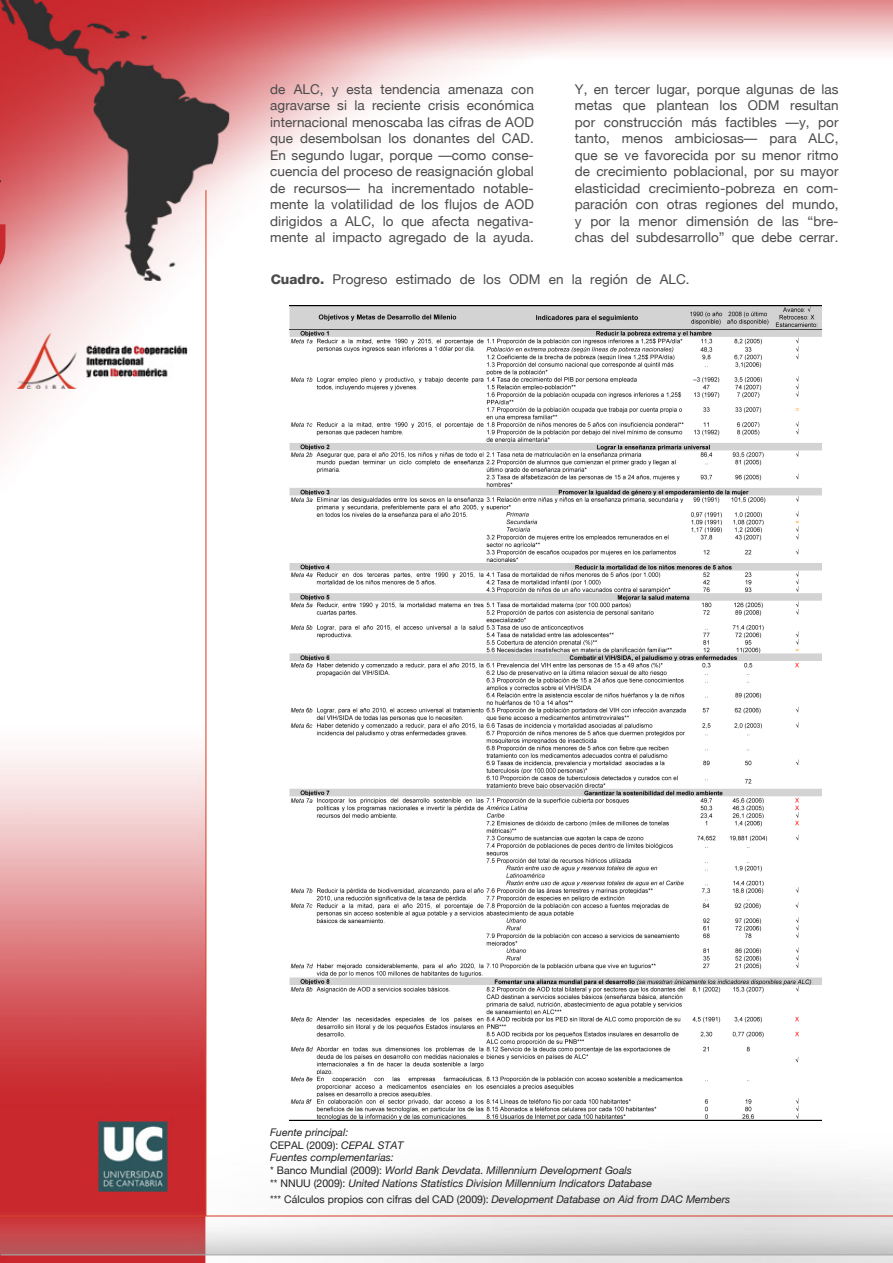
<style>
.page{position:relative;width:893px;height:1263px;background:#fff}
.page>*{position:absolute;margin:0;border:0;box-sizing:border-box;transform-origin:0 0}
.t1{font:13.5px/16.5px "Helvetica Neue";letter-spacing:.005em;color:#4a4a4a;text-align:justify}
.t2{font:italic 10.5px "Helvetica Neue";color:#231f20}
.t3{font:10.5px "Helvetica Neue";color:#231f20}
.s1{font-weight:800}
.s2{font-style:italic}
.s3{font-style:normal}
</style>
<div class="page">
<img style="left:0;top:0;width:893px;height:1263px">
<img style="left:290px;top:305px;width:531px;height:815px">
<p class="t1" style="left:270px;top:81px;width:265px">de ALC, y esta tendencia amenaza con agravarse si la reciente crisis económica internacional menoscaba las cifras de AOD que desembolsan los donantes del CAD.<br>En segundo lugar, porque —como conse&shy;cuencia del proceso de reasignación global de recursos— ha incrementado notable&shy;mente la volatilidad de los flujos de AOD dirigidos a ALC, lo que afecta negativa&shy;mente al impacto agregado de la ayuda.</p>
<p class="t1" style="left:271px;top:271px;width:420px"><span class="s1">Cuadro.</span> Progreso estimado de los ODM en la región de ALC.</p>
<p class="t1" style="left:575px;top:81px;width:265px">Y, en tercer lugar, porque algunas de las metas que plantean los ODM resultan por construcción más factibles —y, por tanto, menos ambiciosas— para ALC, que se ve favorecida por su menor ritmo de crecimiento poblacional, por su mayor elasticidad crecimiento-pobreza en com&shy;paración con otras regiones del mundo, y por la menor dimensión de las “bre&shy;chas del subdesarrollo” que debe cerrar.</p>
<p class="t2" style="left:270px;top:1126px;width:79px">Fuente principal:</p>
<p class="t3" style="left:270px;top:1139px;width:135px">CEPAL (2009): <span class="s2">CEPAL STAT</span></p>
<p class="t2" style="left:270px;top:1151px;width:125px">Fuentes complementarias:</p>
<p class="t2" style="left:270px;top:1164px;width:363px"><span class="s3">* Banco Mundial (2009):</span> World Bank Devdata. Millennium Development Goals</p>
<p class="t2" style="left:270px;top:1176px;width:383px"><span class="s3">** NNUU (2009):</span> United Nations Statistics Division Millennium Indicators Database</p>
<p class="t3" style="left:270px;top:1193px;width:461px">*** Cálculos propios con cifras del CAD (2009): <span class="s2">Development Database on Aid from DAC Members</span></p>
</div>
